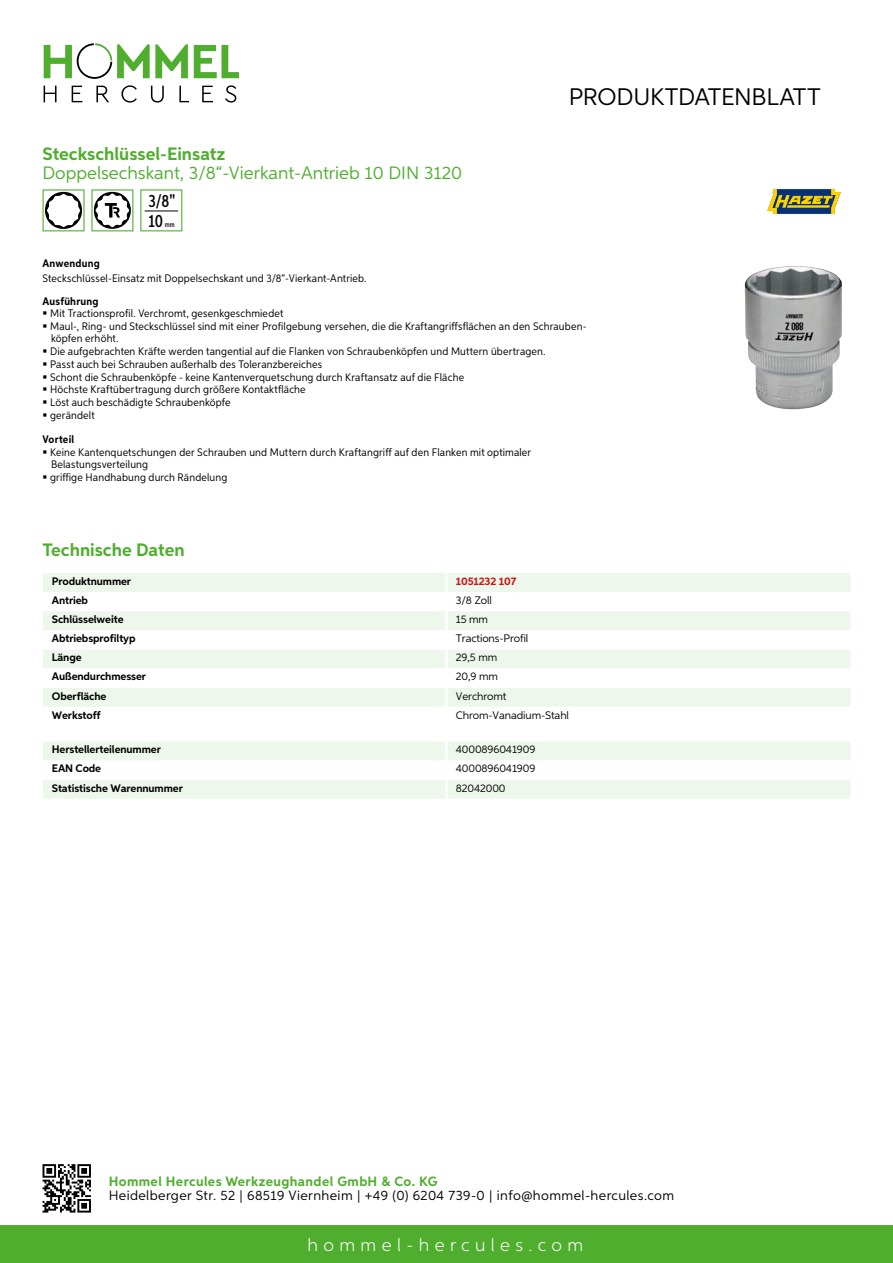
<style>
.page{position:relative;width:893px;height:1263px;background:#fff}
.page>*{position:absolute;margin:0;border:0;box-sizing:border-box;transform-origin:0 0}
.t1{font:24px "Aspira";letter-spacing:-.01em;color:#000}
.t2{font:18px "Aspira";color:#50ae2f}
.t3{font:700 18px "Aspira";color:#50ae2f}
.t4{font:300 18px "Aspira";letter-spacing:.3em;color:#fff}
.t5{font:500 17.85px/20.4px "Aspira XX Nar";color:#000}
.t6{font:13.5px "Aspira";letter-spacing:.03em;color:#000}
.t7{font:700 13.5px "Aspira";letter-spacing:.03em;color:#50ae2f}
.t8{font:10.95px/12.6px "Aspira Nar";letter-spacing:.015em;color:#000}
.t9{font:700 10.95px "Aspira";letter-spacing:-.01em;color:#000}
.t10{font:10.95px "Aspira";letter-spacing:-.01em;color:#000}
.t11{font:700 10.95px "Aspira Nar";letter-spacing:.02em;color:#000}
.t12{font:700 10.95px "Aspira";letter-spacing:-.01em;color:#cd1013}
.t13{font:500 7.35px "Aspira XX Nar";color:#000}
</style>
<div class="page">
<div style="left:0;top:1226px;width:893px;height:37px;background:#50ae2f"></div>
<svg style="left:43px;top:1164px;width:48px;height:48px"></svg>
<svg style="left:194px;top:45px;width:45px;height:33px"></svg>
<svg style="left:44px;top:43px;width:144px;height:36px"></svg>
<svg style="left:44px;top:86px;width:13px;height:16px"></svg>
<svg style="left:72px;top:86px;width:10px;height:16px"></svg>
<svg style="left:96px;top:86px;width:13px;height:16px"></svg>
<svg style="left:121px;top:85px;width:16px;height:18px"></svg>
<svg style="left:151px;top:86px;width:13px;height:17px"></svg>
<svg style="left:179px;top:86px;width:10px;height:16px"></svg>
<svg style="left:202px;top:86px;width:11px;height:16px"></svg>
<svg style="left:225px;top:85px;width:11px;height:18px"></svg>
<div style="left:43px;top:573px;width:807px;height:19px;background:#eef7eb"></div>
<svg style="left:43px;top:611px;width:807px;height:96px;fill:#eef7eb"></svg>
<hr style="left:445px;top:573px;width:3px;height:19px;background:#fff">
<hr style="left:445px;top:611px;width:3px;height:19px;background:#fff">
<hr style="left:445px;top:630px;width:3px;height:19px;background:#fff">
<hr style="left:445px;top:649px;width:3px;height:19px;background:#fff">
<hr style="left:445px;top:668px;width:3px;height:20px;background:#fff">
<hr style="left:445px;top:688px;width:3px;height:19px;background:#fff">
<svg style="left:43px;top:741px;width:807px;height:58px"></svg>
<hr style="left:445px;top:780px;width:3px;height:19px;background:#fff">
<svg style="left:43px;top:189px;width:42px;height:42px"></svg>
<svg style="left:91px;top:189px;width:42px;height:42px"></svg>
<svg style="left:140px;top:189px;width:42px;height:42px"></svg>
<hr style="left:145px;top:211px;width:33px;height:1px;background:#000">
<img style="left:745px;top:266px;width:97px;height:143px">
<svg style="left:767px;top:188px;width:75px;height:26px;background:#818763"></svg>
<h2 class="t3" style="left:43px;top:142px;width:184px">Steckschlüssel-Einsatz</h2>
<h2 class="t2" style="left:43px;top:162px;width:421px">Doppelsechskant, 3/8“-Vierkant-Antrieb 10 DIN 3120</h2>
<h3 class="t5" style="left:148px;top:191px;width:28px">3/8"<br>10</h3>
<p class="t13" style="left:165px;top:220px;width:11px">mm</p>
<h1 class="t1" style="left:569px;top:82px;width:253px">Produktdatenblatt</h1>
<p class="t11" style="left:43px;top:257px;width:59px">Anwendung</p>
<p class="t8" style="left:43px;top:272px;width:325px">Steckschlüssel-Einsatz mit Doppelsechskant und 3/8“-Vierkant-Antrieb.</p>
<p class="t11" style="left:43px;top:294px;width:58px">Ausführung</p>
<p class="t8" style="left:50px;top:307px;width:538px">Mit Tractionsprofil. Verchromt, gesenkgeschmiedet<br>Maul-, Ring- und Steckschlüssel sind mit einer Profilgebung versehen, die die Kraftangriffsflächen an den Schrauben&shy;köpfen erhöht.<br>Die aufgebrachten Kräfte werden tangential auf die Flanken von Schraubenköpfen und Muttern übertragen.<br>Passt auch bei Schrauben außerhalb des Toleranzbereiches<br>Schont die Schraubenköpfe - keine Kantenverquetschung durch Kraftansatz auf die Fläche<br>Höchste Kraftübertragung durch größere Kontaktfläche<br>Löst auch beschädigte Schraubenköpfe<br>gerändelt</p>
<p class="t11" style="left:43px;top:433px;width:33px">Vorteil</p>
<p class="t8" style="left:50px;top:446px;width:482px">Keine Kantenquetschungen der Schrauben und Muttern durch Kraftangriff auf den Flanken mit optimaler<br>Belastungsverteilung<br>griffige Handhabung durch Rändelung</p>
<h2 class="t3" style="left:43px;top:539px;width:144px">Technische Daten</h2>
<p class="t9" style="left:52px;top:574px;width:81px">Produktnummer</p>
<p class="t12" style="left:456px;top:574px;width:62px">1051232 107</p>
<p class="t9" style="left:52px;top:593px;width:38px">Antrieb</p>
<p class="t10" style="left:456px;top:593px;width:38px">3/8 Zoll</p>
<p class="t9" style="left:52px;top:613px;width:73px">Schlüsselweite</p>
<p class="t10" style="left:456px;top:613px;width:34px">15 mm</p>
<p class="t9" style="left:52px;top:632px;width:85px">Abtriebsprofiltyp</p>
<p class="t10" style="left:456px;top:632px;width:74px">Tractions-Profil</p>
<p class="t9" style="left:52px;top:651px;width:31px">Länge</p>
<p class="t10" style="left:456px;top:651px;width:43px">29,5 mm</p>
<p class="t9" style="left:52px;top:670px;width:96px">Außendurchmesser</p>
<p class="t10" style="left:456px;top:670px;width:44px">20,9 mm</p>
<p class="t9" style="left:52px;top:689px;width:56px">Oberfläche</p>
<p class="t10" style="left:456px;top:689px;width:52px">Verchromt</p>
<p class="t9" style="left:52px;top:708px;width:50px">Werkstoff</p>
<p class="t10" style="left:456px;top:708px;width:115px">Chrom-Vanadium-Stahl</p>
<p class="t9" style="left:52px;top:743px;width:111px">Herstellerteilenummer</p>
<p class="t10" style="left:456px;top:743px;width:81px">4000896041909</p>
<p class="t9" style="left:52px;top:762px;width:51px">EAN Code</p>
<p class="t10" style="left:456px;top:762px;width:81px">4000896041909</p>
<p class="t9" style="left:52px;top:781px;width:132px">Statistische Warennummer</p>
<p class="t10" style="left:456px;top:781px;width:51px">82042000</p>
<p class="t7" style="left:109px;top:1172px;width:330px">Hommel Hercules Werkzeughandel GmbH &amp; Co. KG</p>
<p class="t6" style="left:109px;top:1187px;width:567px">Heidelberger Str. 52 | 68519 Viernheim | +49 (0) 6204 739-0 | info@hommel-hercules.com</p>
<h2 class="t4" style="left:307px;top:1234px;width:277px">hommel-hercules.com</h2>
</div>
